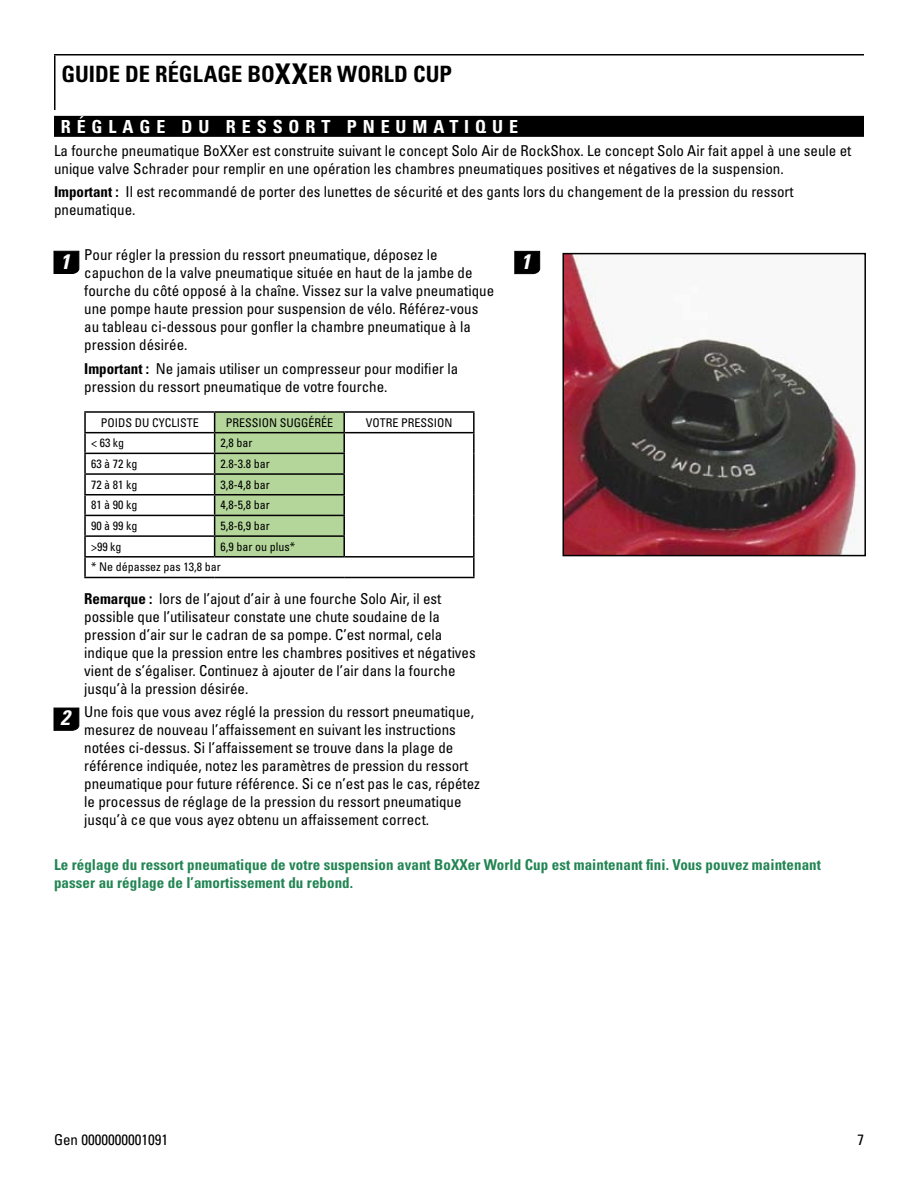
<style>
.page{position:relative;width:918px;height:1188px;background:#fff}
.page>*{position:absolute;margin:0;border:0;box-sizing:border-box;transform-origin:0 0}
.t1{font:700 condensed 22.5px "Univers LT Std";color:#000}
.t2{font:italic 700 condensed 21px "Univers LT Std";color:#fff}
.t3{font:700 condensed 18px "Univers LT Std";letter-spacing:.33em;color:#fff}
.t4{font:condensed 15px/18px "Univers LT Std";color:#000}
.t5{font:700 condensed 15px/18px "Univers LT Std";letter-spacing:.005em;color:#228553}
.t6{font:condensed 12px/20.7px "Univers LT Std";color:#000}
.s1{font-size:28.5px}
.s2{font-weight:700}
.s3{font-weight:700;font-style:italic;font-size:21px;color:#fff}
</style>
<div class="page">
<div style="left:54px;top:116px;width:810px;height:21px;background:#000"></div>
<svg style="left:53px;top:251px;width:27px;height:23px"></svg>
<hr style="left:84px;top:411px;width:131px;height:2px;background:#000">
<svg style="left:84px;top:413px;width:2px;height:19px"></svg>
<hr style="left:215px;top:411px;width:129px;height:2px;background:#000">
<hr style="left:344px;top:411px;width:131px;height:2px;background:#000">
<svg style="left:473px;top:413px;width:2px;height:19px"></svg>
<hr style="left:84px;top:432px;width:131px;height:1px;background:#000">
<hr style="left:84px;top:433px;width:2px;height:20px;background:#000">
<hr style="left:344px;top:432px;width:131px;height:1px;background:#000">
<hr style="left:473px;top:433px;width:2px;height:20px;background:#000">
<hr style="left:84px;top:453px;width:131px;height:1px;background:#000">
<hr style="left:473px;top:453px;width:2px;height:21px;background:#000">
<hr style="left:84px;top:473px;width:131px;height:2px;background:#000">
<svg style="left:84px;top:454px;width:2px;height:40px"></svg>
<hr style="left:473px;top:474px;width:2px;height:21px;background:#000">
<hr style="left:84px;top:494px;width:131px;height:1px;background:#000">
<hr style="left:84px;top:495px;width:2px;height:20px;background:#000">
<hr style="left:473px;top:495px;width:2px;height:20px;background:#000">
<hr style="left:84px;top:515px;width:131px;height:1px;background:#000">
<hr style="left:473px;top:515px;width:2px;height:21px;background:#000">
<hr style="left:84px;top:535px;width:131px;height:2px;background:#000">
<svg style="left:214px;top:412px;width:131px;height:144px"></svg>
<hr style="left:473px;top:536px;width:2px;height:20px;background:#000">
<hr style="left:84px;top:556px;width:131px;height:2px;background:#000">
<svg style="left:84px;top:516px;width:2px;height:61px"></svg>
<hr style="left:215px;top:556px;width:129px;height:2px;background:#000">
<hr style="left:344px;top:556px;width:131px;height:2px;background:#000">
<svg style="left:473px;top:558px;width:2px;height:19px"></svg>
<hr style="left:84px;top:577px;width:131px;height:1px;background:#000">
<hr style="left:215px;top:577px;width:129px;height:1px;background:#000">
<hr style="left:344px;top:577px;width:131px;height:1px;background:#000">
<svg style="left:53px;top:707px;width:27px;height:24px"></svg>
<svg style="left:514px;top:251px;width:26px;height:23px"></svg>
<img style="left:565px;top:256px;width:294px;height:297px">
<div style="left:562px;top:253px;width:304px;height:303px;border:2px solid #000"></div>
<hr style="left:54px;top:54px;width:810px;height:2px;background:#000">
<hr style="left:54px;top:55px;width:2px;height:55px;background:#000">
<h1 class="t1" style="left:62px;top:60px;width:323px">GUIDE DE RÉGLAGE Bo<span class="s1">XX</span>er world</h1>
<h1 class="t1" style="left:413px;top:60px;width:26px">cup</h1>
<p class="t3" style="left:61px;top:116px;width:459px">RÉGLAGE DU RESSO RT PNEUMATIQUE</p>
<p class="t4" style="left:54px;top:141px;width:799px">La fourche pneumatique BoXXer est construite suivant le concept Solo Air de RockShox. Le concept Solo Air fait appel à une seule et unique valve Schrader pour remplir en une opération les chambres pneumatiques positives et négatives de la suspension.</p>
<p class="t4" style="left:54px;top:183px;width:741px"><span class="s2">Important :</span> Il est recommandé de porter des lunettes de sécurité et des gants lors du changement de la pression du ressort pneumatique.</p>
<p class="t4" style="left:84px;top:246px;width:411px;text-indent:-24px"><span class="s3">1</span> Pour régler la pression du ressort pneumatique, déposez le capuchon de la valve pneumatique située en haut de la jambe de fourche du côté opposé à la chaîne. Vissez sur la valve pneumatique une pompe haute pression pour suspension de vélo. Référez-vous au tableau ci-dessous pour gonfler la chambre pneumatique à la pression désirée.</p>
<p class="t4" style="left:84px;top:359px;width:376px"><span class="s2">Important :</span> Ne jamais utiliser un compresseur pour modifier la pression du ressort pneumatique de votre fourche.</p>
<p class="t6" style="left:101px;top:412px;width:100px">POIDS DU CYCLISTE</p>
<p class="t6" style="left:226px;top:412px;width:109px">PRESSION SUGGÉRÉE</p>
<p class="t6" style="left:366px;top:412px;width:88px">VOTRE PRESSION</p>
<p class="t6" style="left:91px;top:433px;width:35px">&lt; 63 kg</p>
<p class="t6" style="left:221px;top:433px;width:33px">2,8 bar</p>
<p class="t6" style="left:91px;top:453px;width:48px">63 à 72 kg</p>
<p class="t6" style="left:221px;top:453px;width:51px">2.8-3.8 bar</p>
<p class="t6" style="left:91px;top:474px;width:48px">72 à 81 kg</p>
<p class="t6" style="left:221px;top:474px;width:51px">3,8-4,8 bar</p>
<p class="t6" style="left:91px;top:495px;width:48px">81 à 90 kg</p>
<p class="t6" style="left:221px;top:495px;width:51px">4,8-5,8 bar</p>
<p class="t6" style="left:91px;top:515px;width:48px">90 à 99 kg</p>
<p class="t6" style="left:221px;top:515px;width:51px">5,8-6,9 bar</p>
<p class="t6" style="left:91px;top:536px;width:32px">&gt;99 kg</p>
<h2 class="t2" style="left:521px;top:248px;width:16px">1</h2>
<p class="t6" style="left:91px;top:536px;width:206px;text-indent:130px">6,9 bar ou plus* * Ne dépassez pas 13,8 bar</p>
<p class="t4" style="left:84px;top:589px;width:393px"><span class="s2">Remarque :</span> lors de l’ajout d’air à une fourche Solo Air, il est possible que l’utilisateur constate une chute soudaine de la pression d’air sur le cadran de sa pompe. C’est normal, cela indique que la pression entre les chambres positives et négatives vient de s’égaliser. Continuez à ajouter de l’air dans la fourche jusqu’à la pression désirée.</p>
<p class="t4" style="left:84px;top:703px;width:397px;text-indent:-24px"><span class="s3">2</span> Une fois que vous avez réglé la pression du ressort pneumatique, mesurez de nouveau l’affaissement en suivant les instructions notées ci-dessus. Si l’affaissement se trouve dans la plage de référence indiquée, notez les paramètres de pression du ressort pneumatique pour future référence. Si ce n’est pas le cas, répétez le processus de réglage de la pression du ressort pneumatique jusqu’à ce que vous ayez obtenu un affaissement correct.</p>
<p class="t5" style="left:54px;top:856px;width:768px">Le réglage du ressort pneumatique de votre suspension avant BoXXer World Cup est maintenant fini. Vous pouvez maintenant passer au réglage de l’amortissement du rebond.</p>
<p class="t4" style="left:54px;top:1130px;width:116px">Gen 0000000001091</p>
<p class="t4" style="left:857px;top:1130px;width:8px">7</p>
</div>
